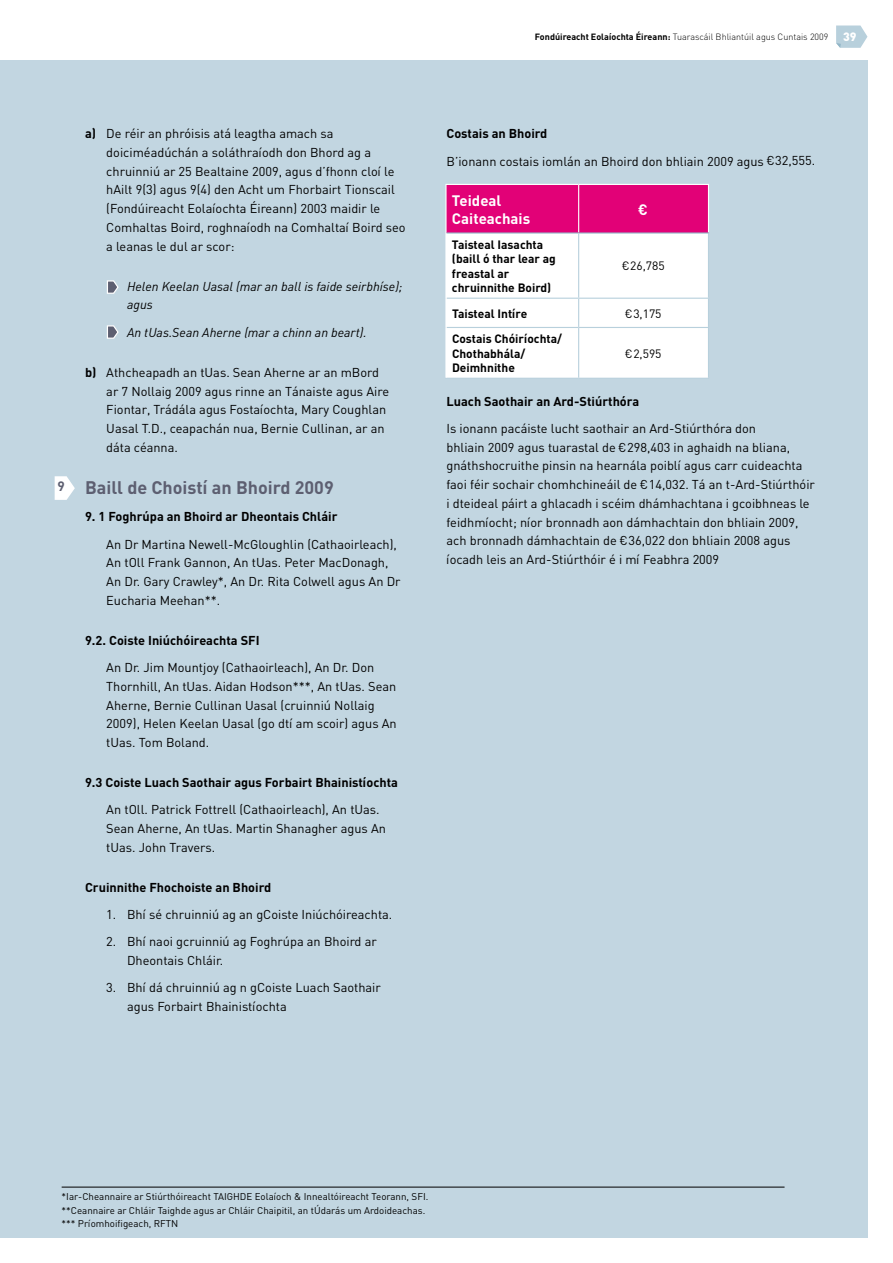
<style>
.page{position:relative;width:893px;height:1263px;background:#fff}
.page>*{position:absolute;margin:0;border:0;box-sizing:border-box;transform-origin:0 0}
.t1{font:700 18px "DIN";color:#5d5f71}
.t2{font:700 15px/18px "DIN";color:#fff}
.t3{font:italic 700 15px "DIN";color:#fff}
.t4{font:700 13.5px "DIN";color:#5d5f71}
.t5{font:12.75px/18.8px "DIN";color:#000}
.t6{font:700 12.75px "DIN";color:#000}
.t7{font:italic 12.75px/18.8px "DIN";color:#000}
.t8{font:700 12px/14.4px "DIN";color:#000}
.t9{font:12px "DIN";color:#000}
.t10{font:9.75px/13.5px "DIN";color:#000}
.t11{font:300 9px "DIN";color:#000}
.s1{font-weight:700}
.s2{font-weight:900;font-size:12px;color:#fff}
.s3{font-style:italic}
</style>
<div class="page">
<svg style="left:836px;top:26px;width:31px;height:22px"></svg>
<div style="left:0;top:60px;width:867px;height:1177px;background:#c2d6e1"></div>
<svg style="left:55px;top:476px;width:20px;height:24px"></svg>
<svg style="left:107px;top:280px;width:12px;height:14px"></svg>
<svg style="left:107px;top:325px;width:12px;height:14px"></svg>
<svg style="left:447px;top:185px;width:261px;height:193px;background:#f6bfdc"></svg>
<hr style="left:447px;top:327px;width:132px;height:1px;background:#b8d0dc">
<hr style="left:579px;top:327px;width:130px;height:1px;background:#b8d0dc">
<hr style="left:578px;top:328px;width:1px;height:50px;background:#b8d0dc">
<hr style="left:708px;top:328px;width:1px;height:50px;background:#b8d0dc">
<hr style="left:445px;top:378px;width:134px;height:1px;background:#b8d0dc">
<hr style="left:579px;top:378px;width:130px;height:1px;background:#b8d0dc">
<hr style="left:445px;top:233px;width:2px;height:65px;background:#fff">
<hr style="left:445px;top:298px;width:2px;height:29px;background:#fff">
<hr style="left:445px;top:327px;width:2px;height:51px;background:#fff">
<hr style="left:708px;top:185px;width:1px;height:47px;background:#fff">
<hr style="left:445px;top:185px;width:2px;height:48px;background:#fff">
<hr style="left:445px;top:184px;width:134px;height:1px;background:#fff">
<hr style="left:579px;top:184px;width:130px;height:1px;background:#fff">
<hr style="left:578px;top:185px;width:1px;height:47px;background:#fff">
<hr style="left:447px;top:232px;width:132px;height:2px;background:#92b6c7">
<hr style="left:579px;top:232px;width:130px;height:2px;background:#92b6c7">
<hr style="left:62px;top:1187px;width:722px;height:1px;background:#000">
<p class="t4" style="left:57px;top:477px;width:9px">9</p>
<p class="t5" style="left:106px;top:124px;width:301px;text-indent:-21px"><span class="s1">a)</span> De réir an phróisis atá leagtha amach sa doiciméadúchán a soláthraíodh don Bhord ag a chruinniú ar 25 Bealtaine 2009, agus d’fhonn cloí le hAilt 9(3) agus 9(4) den Acht um Fhorbairt Tionscail (Fondúireacht Eolaíochta Éireann) 2003 maidir le Comhaltas Boird, roghnaíodh na Comhaltaí Boird seo a leanas le dul ar scor:</p>
<p class="t7" style="left:127px;top:276px;width:277px">Helen Keelan Uasal (mar an ball is faide seirbhíse); agus</p>
<p class="t7" style="left:127px;top:322px;width:241px">An tUas.Sean Aherne (mar a chinn an beart).</p>
<p class="t5" style="left:106px;top:363px;width:284px;text-indent:-21px"><span class="s1">b)</span> Athcheapadh an tUas. Sean Aherne ar an mBord ar 7 Nollaig 2009 agus rinne an Tánaiste agus Aire Fiontar, Trádála agus Fostaíochta, Mary Coughlan Uasal T.D., ceapachán nua, Bernie Cullinan, ar an dáta céanna.</p>
<h1 class="t1" style="left:85px;top:476px;width:250px">Baill de Choistí an Bhoird 2009</h1>
<p class="t6" style="left:85px;top:508px;width:254px">9. 1 Foghrúpa an Bhoird ar Dheontais Chláir</p>
<p class="t5" style="left:106px;top:534px;width:296px">An Dr Martina Newell-McGloughlin (Cathaoirleach), An tOll Frank Gannon, An tUas. Peter MacDonagh, An Dr. Gary Crawley*, An Dr. Rita Colwell agus An Dr Eucharia Meehan**.</p>
<p class="t6" style="left:85px;top:632px;width:176px">9.2. Coiste Iniúchóireachta SFI</p>
<p class="t5" style="left:106px;top:658px;width:292px">An Dr. Jim Mountjoy (Cathaoirleach), An Dr. Don Thornhill, An tUas. Aidan Hodson***, An tUas. Sean Aherne, Bernie Cullinan Uasal (cruinniú Nollaig 2009), Helen Keelan Uasal (go dtí am scoir) agus An tUas. Tom Boland.</p>
<p class="t6" style="left:85px;top:774px;width:314px">9.3 Coiste Luach Saothair agus Forbairt Bhainistíochta</p>
<p class="t5" style="left:106px;top:800px;width:281px">An tOll. Patrick Fottrell (Cathaoirleach), An tUas.<br>Sean Aherne, An tUas. Martin Shanagher agus An tUas. John Travers.</p>
<p class="t6" style="left:85px;top:879px;width:188px">Cruinnithe Fhochoiste an Bhoird</p>
<p class="t5" style="left:106px;top:905px;width:287px">1. Bhí sé chruinniú ag an gCoiste Iniúchóireachta.</p>
<p class="t5" style="left:127px;top:932px;width:251px;text-indent:-21px">2. Bhí naoi gcruinniú ag Foghrúpa an Bhoird ar<br>Dheontais Chláir.</p>
<p class="t5" style="left:127px;top:978px;width:255px;text-indent:-21px">3. Bhí dá chruinniú ag n gCoiste Luach Saothair agus Forbairt Bhainistíochta</p>
<p class="t11" style="left:535px;top:31px;width:323px"><span class="s1">Fondúireacht Eolaíochta Éireann:</span> Tuarascáil Bhliantúil agus Cuntais 2009 <span class="s2">39</span></p>
<p class="t5" style="left:446px;top:120px;width:370px;line-height:27.3px"><span class="s1">Costais an Bhoird<br></span>B’ionann costais iomlán an Bhoird don bhliain 2009 agus <span class="s3">€</span>32,555.</p>
<p class="t2" style="left:452px;top:191px;width:80px">Teideal<br>Caiteachais</p>
<p class="t3" style="left:639px;top:200px;width:15px">€</p>
<p class="t8" style="left:452px;top:237px;width:105px">Taisteal Iasachta (baill ó thar lear ag freastal ar chruinnithe Boird)</p>
<p class="t9" style="left:622px;top:259px;width:44px"><span class="s3">€</span>26,785</p>
<p class="t8" style="left:452px;top:306px;width:77px">Taisteal Intíre</p>
<p class="t9" style="left:626px;top:306px;width:37px"><span class="s3">€</span>3,175</p>
<p class="t8" style="left:452px;top:331px;width:111px">Costais Chóiríochta/<br>Chothabhála/<br>Deimhnithe</p>
<p class="t9" style="left:626px;top:346px;width:37px"><span class="s3">€</span>2,595</p>
<p class="t6" style="left:446px;top:393px;width:194px">Luach Saothair an Ard-Stiúrthóra</p>
<p class="t5" style="left:446px;top:419px;width:370px">Is ionann pacáiste lucht saothair an Ard-Stiúrthóra don<br>bhliain 2009 agus tuarastal de <span class="s3">€</span>298,403 in aghaidh na bliana, gnáthshocruithe pinsin na hearnála poiblí agus carr cuideachta faoi féir sochair chomhchineáil de <span class="s3">€</span>14,032. Tá an t-Ard-Stiúrthóir i dteideal páirt a ghlacadh i scéim dhámhachtana i gcoibhneas le feidhmíocht; níor bronnadh aon dámhachtain don bhliain 2009, ach bronnadh dámhachtain de <span class="s3">€</span>36,022 don bhliain 2008 agus íocadh leis an Ard-Stiúrthóir é i mí Feabhra 2009</p>
<p class="t10" style="left:62px;top:1189px;width:368px">*Iar-Cheannaire ar Stiúrthóireacht TAIGHDE Eolaíoch &amp; Innealtóireacht Teorann, SFI. **Ceannaire ar Chláir Taighde agus ar Chláir Chaipitil, an tÚdarás um Ardoideachas. *** Príomhoifigeach, RFTN</p>
</div>
